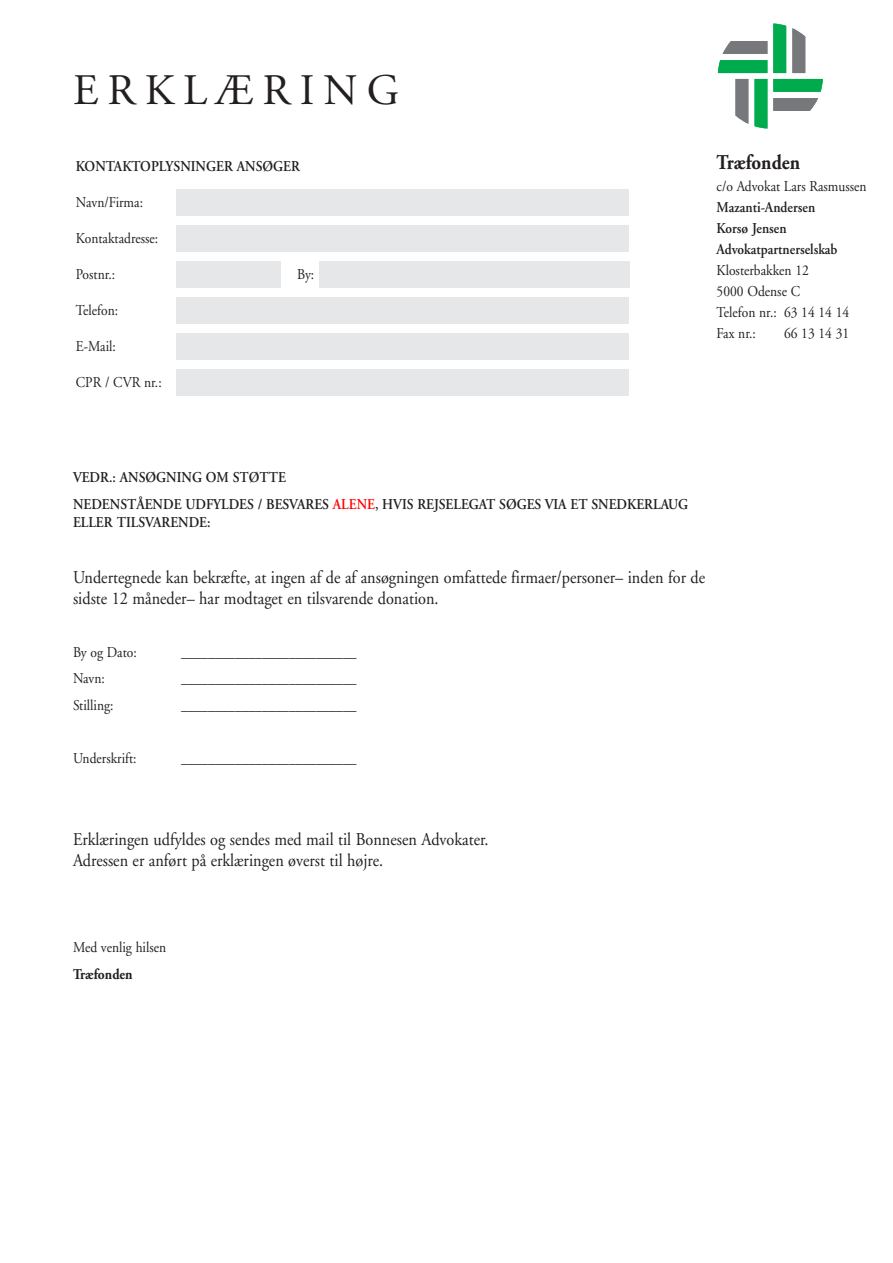
<style>
.page{position:relative;width:893px;height:1263px;background:#fff}
.page>*{position:absolute;margin:0;border:0;box-sizing:border-box;transform-origin:0 0}
.Normal{font:43.5px "Adobe Garamond";letter-spacing:.21em;color:#231f20}
.Normal-2{font:700 21px "Adobe Garamond";color:#231f20;scale:.9 1}
.Normal-3{font:18px/21px "Adobe Garamond";color:#231f20;scale:.9 1}
.Normal-4{font:15px "Adobe Garamond";color:#231f20;scale:.9 1}
.Normal-5{font:600 15px/21px "Adobe Garamond";color:#231f20;scale:.9 1}
.Normal-6{font:700 15px "Adobe Garamond";color:#231f20;scale:.9 1}
.s1{color:#f00}
</style>
<div class="page">
<svg style="left:792px;top:28px;width:13px;height:45px"></svg>
<svg style="left:773px;top:24px;width:13px;height:49px"></svg>
<svg style="left:773px;top:98px;width:45px;height:13px"></svg>
<svg style="left:773px;top:79px;width:50px;height:13px"></svg>
<svg style="left:735px;top:79px;width:13px;height:45px"></svg>
<svg style="left:754px;top:79px;width:13px;height:49px"></svg>
<svg style="left:723px;top:41px;width:44px;height:13px"></svg>
<svg style="left:718px;top:60px;width:49px;height:13px"></svg>
<div style="left:176px;top:189px;width:453px;height:26px;background:#e6e7e9"></div>
<div style="left:176px;top:225px;width:453px;height:26px;background:#e6e7e9"></div>
<div style="left:319px;top:261px;width:310px;height:26px;background:#e6e7e9"></div>
<div style="left:176px;top:261px;width:105px;height:26px;background:#e6e7e9"></div>
<div style="left:176px;top:297px;width:453px;height:26px;background:#e6e7e9"></div>
<div style="left:176px;top:333px;width:453px;height:26px;background:#e6e7e9"></div>
<div style="left:176px;top:369px;width:453px;height:26px;background:#e6e7e9"></div>
<p class="Normal" style="left:73px;top:67px;width:328px">ERKLÆRING</p>
<p class="Normal-5" style="left:76px;top:156px;width:250px">KONTAKTOPLYSNINGER ANSØGER</p>
<p class="Normal-4" style="left:76px;top:195px;width:76px">Navn/Firma:</p>
<p class="Normal-4" style="left:76px;top:231px;width:93px">Kontaktadresse:</p>
<p class="Normal-4" style="left:76px;top:267px;width:45px">Postnr.:</p>
<p class="Normal-4" style="left:297px;top:267px;width:21px">By:</p>
<p class="Normal-4" style="left:76px;top:303px;width:48px">Telefon:</p>
<p class="Normal-4" style="left:76px;top:339px;width:46px">E-Mail:</p>
<p class="Normal-4" style="left:76px;top:375px;width:97px">CPR / CVR nr.:</p>
<p class="Normal-2" style="left:717px;top:151px;width:94px">Træfonden</p>
<p class="Normal-4" style="left:717px;top:178px;width:168px">c/o Advokat Lars Rasmussen</p>
<p class="Normal-5" style="left:717px;top:196px;width:136px">Mazanti-Andersen<br>Korsø Jensen<br>Advokatpartnerselskab</p>
<p class="Normal-4" style="left:717px;top:262px;width:104px">Klosterbakken 12</p>
<p class="Normal-4" style="left:717px;top:283px;width:94px">5000 Odense C</p>
<p class="Normal-4" style="left:717px;top:304px;width:149px">Telefon nr.: 63 14 14 14</p>
<p class="Normal-4" style="left:717px;top:325px;width:45px">Fax nr.:</p>
<p class="Normal-4" style="left:784px;top:325px;width:74px">66 13 14 31</p>
<p class="Normal-5" style="left:73px;top:467px;width:238px">VEDR.: ANSØGNING OM STØTTE</p>
<p class="Normal-5" style="left:73px;top:495px;width:685px;line-height:18px">NEDENSTÅENDE UDFYLDES / BESVARES <span class="s1">ALENE</span>, HVIS REJSELEGAT SØGES VIA ET SNEDKERLAUG<br>ELLER TILSVARENDE:</p>
<p class="Normal-3" style="left:73px;top:567px;width:704px">Undertegnede kan bekræfte, at ingen af de af ansøgningen omfattede firmaer/personer– inden for de sidste 12 måneder– har modtaget en tilsvarende donation.</p>
<p class="Normal-4" style="left:73px;top:644px;width:72px">By og Dato:</p>
<p class="Normal-4" style="left:181px;top:644px;width:196px">__________________________</p>
<p class="Normal-4" style="left:73px;top:671px;width:37px">Navn:</p>
<p class="Normal-4" style="left:181px;top:671px;width:196px">__________________________</p>
<p class="Normal-4" style="left:73px;top:697px;width:47px">Stilling:</p>
<p class="Normal-4" style="left:181px;top:697px;width:196px">__________________________</p>
<p class="Normal-4" style="left:73px;top:750px;width:72px">Underskrift:</p>
<p class="Normal-4" style="left:181px;top:750px;width:196px">__________________________</p>
<p class="Normal-3" style="left:73px;top:830px;width:463px">Erklæringen udfyldes og sendes med mail til Bonnesen Advokater.<br>Adressen er anført på erklæringen øverst til højre.</p>
<p class="Normal-4" style="left:73px;top:939px;width:105px">Med venlig hilsen</p>
<p class="Normal-6" style="left:73px;top:965px;width:68px">Træfonden</p>
</div>
